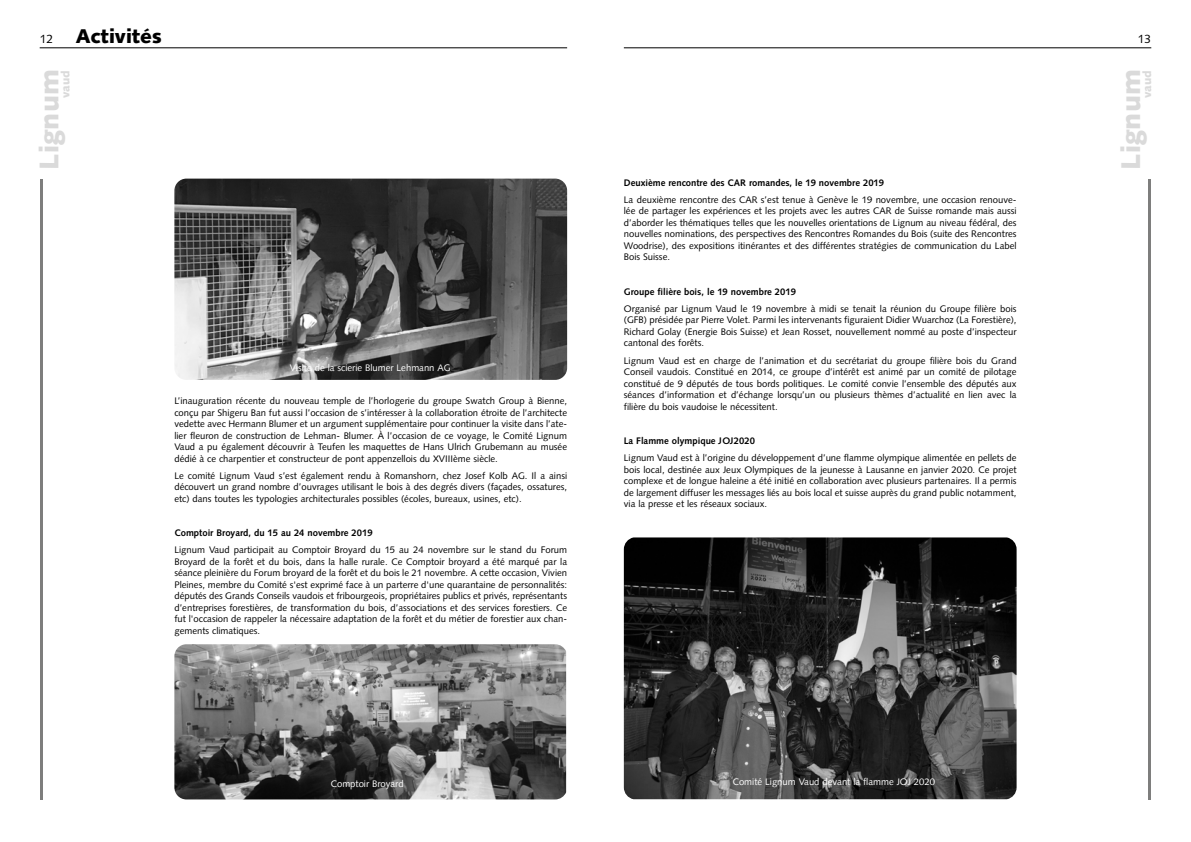
<style>
.page{position:relative;width:1191px;height:842px;background:#fff}
.page>*{position:absolute;margin:0;border:0;box-sizing:border-box;transform-origin:0 0}
.t1{font:900 27px "Syntax LT Std";color:#dadada}
.t2{font:900 20px "Syntax";color:#000}
.t3{font:12px "Syntax LT Std";color:#000}
.t4{font:900 11.6px "Syntax LT Std";color:#dadada}
.t5{font:9.5px/11.5px "Syntax LT Std";color:#000;text-align:justify}
.t6{font:700 9.5px "Syntax LT Std";color:#000}
.t7{font:9.5px "Syntax";color:#fff}
.s1{font-family:"Syntax LT Std";font-weight:400;font-size:12px}
</style>
<div class="page">
<hr style="left:624px;top:48px;width:527px;height:1px;background:#000">
<hr style="left:40px;top:48px;width:527px;height:1px;background:#000">
<img style="left:174px;top:179px;width:393px;height:201px">
<img style="left:174px;top:644px;width:392px;height:155px">
<img style="left:624px;top:537px;width:392px;height:262px">
<hr style="left:40px;top:179px;width:3px;height:620px;background:#7e7e7d">
<hr style="left:1148px;top:179px;width:3px;height:620px;background:#7e7e7d">
<h2 class="t2" style="left:40px;top:25px;width:123px"><span class="s1">12</span> Activités</h2>
<p class="t3" style="left:1138px;top:32px;width:15px">13</p>
<h1 class="t1" style="left:33px;top:170px;width:102px;rotate:-90deg">Lignum</h1>
<p class="t4" style="left:59px;top:98px;width:29px;rotate:-90deg">vaud</p>
<h1 class="t1" style="left:1114px;top:170px;width:102px;rotate:-90deg">Lignum</h1>
<p class="t4" style="left:1140px;top:98px;width:29px;rotate:-90deg">vaud</p>
<p class="t7" style="left:290px;top:362px;width:162px">Visite de la scierie Blumer Lehmann AG</p>
<p class="t5" style="left:174px;top:395px;width:394px">L’inauguration récente du nouveau temple de l’horlogerie du groupe Swatch Group à Bienne, conçu par Shigeru Ban fut aussi l’occasion de s’intéresser à la collaboration étroite de l’architecte vedette avec Hermann Blumer et un argument supplémentaire pour continuer la visite dans l’ate&shy;lier fleuron de construction de Lehman- Blumer. À l’occasion de ce voyage, le Comité Lignum Vaud a pu également découvrir à Teufen les maquettes de Hans Ulrich Grubemann au musée dédié à ce charpentier et constructeur de pont appenzellois du XVIIIème siècle.</p>
<p class="t5" style="left:174px;top:470px;width:394px">Le comité Lignum Vaud s’est également rendu à Romanshorn, chez Josef Kolb AG. Il a ainsi découvert un grand nombre d’ouvrages utilisant le bois à des degrés divers (façades, ossatures, etc) dans toutes les typologies architecturales possibles (écoles, bureaux, usines, etc).</p>
<p class="t6" style="left:174px;top:527px;width:200px">Comptoir Broyard, du 15 au 24 novembre 2019</p>
<p class="t5" style="left:174px;top:544px;width:394px">Lignum Vaud participait au Comptoir Broyard du 15 au 24 novembre sur le stand du Forum Broyard de la forêt et du bois, dans la halle rurale. Ce Comptoir broyard a été marqué par la séance pleinière du Forum broyard de la forêt et du bois le 21 novembre. A cette occasion, Vivien Pleines, membre du Comité s'est exprimé face à un parterre d'une quarantaine de personnalités: députés des Grands Conseils vaudois et fribourgeois, propriétaires publics et privés, représentants d’entreprises forestières, de transformation du bois, d’associations et des services forestiers. Ce fut l'occasion de rappeler la nécessaire adaptation de la forêt et du métier de forestier aux chan&shy;gements climatiques.</p>
<p class="t6" style="left:624px;top:177px;width:262px">Deuxième rencontre des CAR romandes, le 19 novembre 2019</p>
<p class="t5" style="left:624px;top:194px;width:394px">La deuxième rencontre des CAR s’est tenue à Genève le 19 novembre, une occasion renouve&shy;lée de partager les expériences et les projets avec les autres CAR de Suisse romande mais aussi d’aborder les thématiques telles que les nouvelles orientations de Lignum au niveau fédéral, des nouvelles nominations, des perspectives des Rencontres Romandes du Bois (suite des Rencontres Woodrise), des expositions itinérantes et des différentes stratégies de communication du Label Bois Suisse.</p>
<p class="t6" style="left:624px;top:286px;width:174px">Groupe filière bois, le 19 novembre 2019</p>
<p class="t5" style="left:624px;top:303px;width:394px">Organisé par Lignum Vaud le 19 novembre à midi se tenait la réunion du Groupe filière bois (GFB) présidée par Pierre Volet. Parmi les intervenants figuraient Didier Wuarchoz (La Forestière), Richard Golay (Energie Bois Suisse) et Jean Rosset, nouvellement nommé au poste d’inspecteur cantonal des forêts.</p>
<p class="t5" style="left:624px;top:355px;width:394px">Lignum Vaud est en charge de l’animation et du secrétariat du groupe filière bois du Grand Conseil vaudois. Constitué en 2014, ce groupe d’intérêt est animé par un comité de pilotage constitué de 9 députés de tous bords politiques. Le comité convie l’ensemble des députés aux séances d’information et d’échange lorsqu’un ou plusieurs thèmes d’actualité en lien avec la filière du bois vaudoise le nécessitent.</p>
<p class="t6" style="left:624px;top:435px;width:133px">La Flamme olympique JOJ2020</p>
<p class="t5" style="left:624px;top:452px;width:394px">Lignum Vaud est à l’origine du développement d’une flamme olympique alimentée en pellets de bois local, destinée aux Jeux Olympiques de la jeunesse à Lausanne en janvier 2020. Ce projet complexe et de longue haleine a été initié en collaboration avec plusieurs partenaires. Il a permis de largement diffuser les messages liés au bois local et suisse auprès du grand public notamment, via la presse et les réseaux sociaux.</p>
<p class="t7" style="left:331px;top:778px;width:74px">Comptoir Broyard</p>
<p class="t7" style="left:732px;top:776px;width:204px">Comité Lignum Vaud devant la flamme JOJ 2020</p>
</div>
